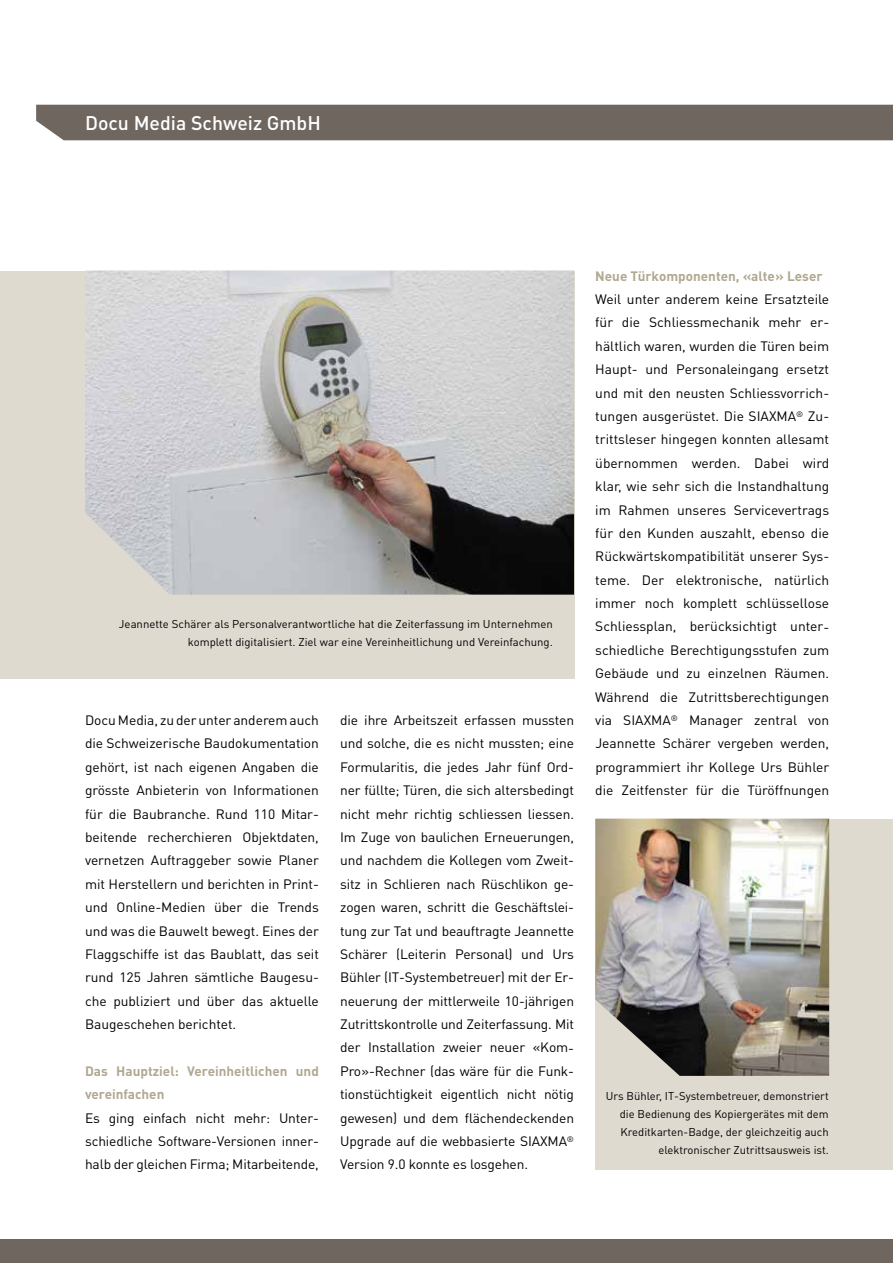
<style>
.page{position:relative;width:893px;height:1263px;background:#fff}
.page>*{position:absolute;margin:0;border:0;box-sizing:border-box;transform-origin:0 0}
.t1{font:500 19.5px "DIN Pro";color:#fff}
.t2{font:13.5px/23.4px "DIN Pro";letter-spacing:-.01em;color:#000;text-align:justify}
.t3{font:700 13.5px/23.4px "DIN Pro";color:#b0a891}
.t4{font:11.25px/18px "DIN Pro";color:#000;text-align:right}
</style>
<div class="page">
<div style="left:36px;top:105px;width:857px;height:35px;background:#6e665f"></div>
<div style="left:0;top:1239px;width:893px;height:24px;background:#6e665f"></div>
<div style="left:595px;top:819px;width:298px;height:350px;background:#dfdad0"></div>
<img style="left:595px;top:819px;width:234px;height:257px">
<div style="left:0;top:271px;width:574px;height:407px;background:#dfdad0"></div>
<img style="left:85px;top:270px;width:489px;height:325px">
<h1 class="t1" style="left:85px;top:109px;width:237px">Docu Media Schweiz GmbH</h1>
<p class="t4" style="left:119px;top:614px;width:435px">Jeannette Schärer als Personalverantwortliche hat die Zeiterfassung im Unternehmen komplett digitalisiert. Ziel war eine Vereinheitlichung und Vereinfachung.</p>
<p class="t2" style="left:85px;top:708px;width:235px">Docu Media, zu der unter anderem auch die Schweizerische Baudokumentation gehört, ist nach eigenen Angaben die grösste Anbieterin von Informationen für die Baubranche. Rund 110 Mitar&shy;beitende recherchieren Objektdaten, vernetzen Auftraggeber sowie Planer mit Herstellern und berichten in Print&shy;und Online-Medien über die Trends und was die Bauwelt bewegt. Eines der Flaggschiffe ist das Baublatt, das seit rund 125 Jahren sämtliche Baugesu&shy;che publiziert und über das aktuelle Baugeschehen berichtet.</p>
<p class="t3" style="left:85px;top:1059px;width:235px">Das Hauptziel: Vereinheitlichen und vereinfachen</p>
<p class="t2" style="left:85px;top:1105px;width:235px">Es ging einfach nicht mehr: Unter&shy;schiedliche Software-Versionen inner&shy;halb der gleichen Firma; Mitarbeitende,</p>
<p class="t2" style="left:340px;top:708px;width:235px">die ihre Arbeitszeit erfassen mussten und solche, die es nicht mussten; eine Formularitis, die jedes Jahr fünf Ord&shy;ner füllte; Türen, die sich altersbedingt nicht mehr richtig schliessen liessen.<br>Im Zuge von baulichen Erneuerungen, und nachdem die Kollegen vom Zweit&shy;sitz in Schlieren nach Rüschlikon ge&shy;zogen waren, schritt die Geschäftslei&shy;tung zur Tat und beauftragte Jeannette Schärer (Leiterin Personal) und Urs Bühler (IT-Systembetreuer) mit der Er&shy;neuerung der mittlerweile 10-jährigen Zutrittskontrolle und Zeiterfassung. Mit der Installation zweier neuer «Kom-Pro»-Rechner (das wäre für die Funk&shy;tionstüchtigkeit eigentlich nicht nötig gewesen) und dem flächendeckenden Upgrade auf die webbasierte SIAXMA<sup>® </sup>Version 9.0 konnte es losgehen.</p>
<p class="t3" style="left:595px;top:264px;width:229px">Neue Türkomponenten, «alte» Leser</p>
<p class="t2" style="left:595px;top:287px;width:235px">Weil unter anderem keine Ersatzteile für die Schliessmechanik mehr er&shy;hältlich waren, wurden die Türen beim Haupt- und Personaleingang ersetzt und mit den neusten Schliessvorrich&shy;tungen ausgerüstet. Die SIAXMA<sup>®</sup> Zu&shy;trittsleser hingegen konnten allesamt übernommen werden. Dabei wird klar, wie sehr sich die Instandhaltung im Rahmen unseres Servicevertrags für den Kunden auszahlt, ebenso die Rückwärtskompatibilität unserer Sys&shy;teme. Der elektronische, natürlich immer noch komplett schlüssellose Schliessplan, berücksichtigt unter&shy;schiedliche Berechtigungsstufen zum Gebäude und zu einzelnen Räumen.<br>Während die Zutrittsberechtigungen via SIAXMA<sup>®</sup> Manager zentral von Jeannette Schärer vergeben werden, programmiert ihr Kollege Urs Bühler die Zeitfenster für die Türöffnungen</p>
<p class="t4" style="left:606px;top:1086px;width:224px">Urs Bühler, IT-Systembetreuer, demonstriert die Bedienung des Kopiergerätes mit dem Kreditkarten-Badge, der gleichzeitig auch elektronischer Zutrittsausweis ist.</p>
</div>
